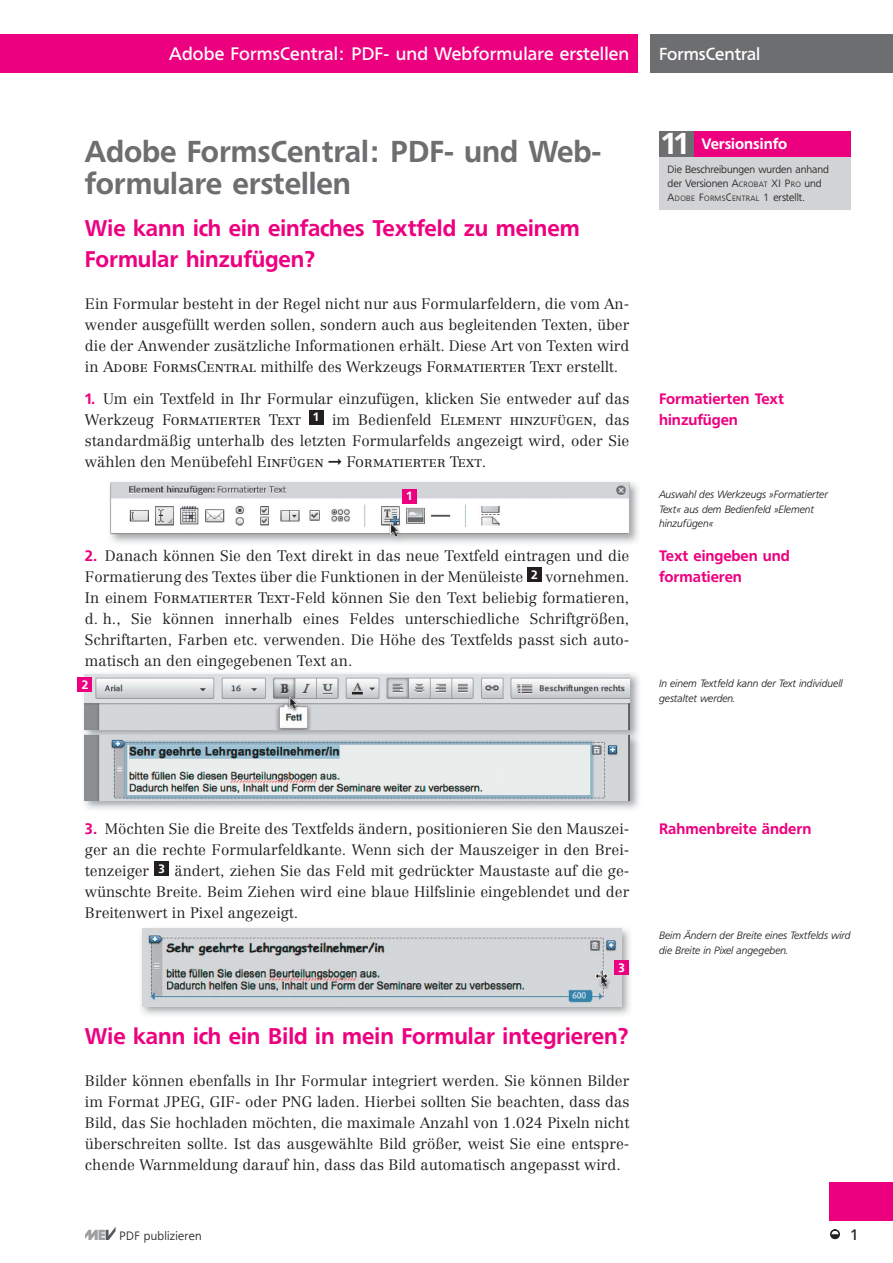
<style>
.page{position:relative;width:893px;height:1263px;background:#fff}
.page>*{position:absolute;margin:0;border:0;box-sizing:border-box;transform-origin:0 0}
.t1{font:500 30px/31.5px "Freeborn SB";color:#6d6e70}
.t2{font:500 22.5px/31.5px "Freeborn SB";color:#ed0080}
.t3{font:18px "Freeborn SB";letter-spacing:.01em;color:#fff}
.t4{font:17.25px "Freeborn SB";color:#fff}
.t5{font:300 15px/21px "Centennial";color:#231f20;text-align:justify}
.t6{font:15px "Centennial Light SC";color:#231f20}
.t7{font:500 15px/21px "Freeborn SB";color:#ed0080}
.t8{font:500 15px "Freeborn SB";color:#fff}
.t9{font:15px "Freeborn SB";color:#231f20}
.t10{font:300 12px "Freeborn SB";letter-spacing:.025em;color:#231f20}
.t11{font:500 12px "Freeborn SB";color:#fff}
.t12{font:italic 300 10.5px/14.2px "Freeborn SB";color:#231f20}
.t13{font:300 10.5px/14.2px "Freeborn SB";color:#231f20}
.t14{font:300 7.65px "Freeborn SB";letter-spacing:.055em;color:#231f20}
.s1{font-family:"Centennial";font-weight:300}
.s2{font-family:"Freeborn SB";font-weight:500;color:#ed0080}
.s3{font-size:30px}
.s4{font-size:7.65px}
.s5{font-size:10.5px}
.s6{font-family:"Centennial Light SC";font-weight:400}
</style>
<div class="page">
<svg style="left:85px;top:1227px;width:31px;height:13px"></svg>
<div style="left:830px;top:1229px;width:10px;height:10px;border:2px solid #231f20;border-radius:50%"></div>
<svg style="left:831px;top:1234px;width:8px;height:4px"></svg>
<div style="left:650px;top:34px;width:243px;height:38px;background:#6d6e70"></div>
<div style="left:0;top:34px;width:638px;height:38px;background:#ed0080"></div>
<div style="left:829px;top:1182px;width:64px;height:38px;background:#ed0080"></div>
<div style="left:309px;top:410px;width:15px;height:15px;background:#231f20"></div>
<div style="left:527px;top:567px;width:15px;height:15px;background:#231f20"></div>
<div style="left:154px;top:861px;width:15px;height:15px;background:#231f20"></div>
<img style="left:110px;top:482px;width:528px;height:62px">
<img style="left:111px;top:483px;width:518px;height:52px">
<div style="left:402px;top:489px;width:15px;height:15px;background:#ed0080"></div>
<img style="left:84px;top:673px;width:555px;height:137px">
<img style="left:85px;top:674px;width:544px;height:126px">
<div style="left:78px;top:677px;width:14px;height:15px;background:#ed0080"></div>
<img style="left:141px;top:928px;width:489px;height:87px">
<img style="left:142px;top:929px;width:479px;height:77px">
<div style="left:614px;top:960px;width:15px;height:15px;background:#ed0080"></div>
<div style="left:659px;top:156px;width:191px;height:54px;background:#d1d3d4"></div>
<div style="left:693px;top:131px;width:157px;height:25px;background:#ed0080"></div>
<div style="left:659px;top:131px;width:34px;height:25px;background:#6d6e70"></div>
<p class="t3" style="left:169px;top:43px;width:461px">Adobe FormsCentral: PDF- und Webformulare erstellen</p>
<p class="t4" style="left:659px;top:44px;width:103px">FormsCentral</p>
<h1 class="t1" style="left:85px;top:138px;width:518px">Adobe FormsCentral: PDF- und Web&shy;formulare erstellen</h1>
<h2 class="t2" style="left:85px;top:214px;width:496px">Wie kann ich ein einfaches Textfeld zu meinem<br>Formular hinzufügen?</h2>
<p class="t5" style="left:85px;top:295px;width:546px">Ein Formular besteht in der Regel nicht nur aus Formularfeldern, die vom An&shy;wender ausgefüllt werden sollen, sondern auch aus begleitenden Texten, über die der Anwender zusätzliche Informationen erhält. Diese Art von Texten wird</p>
<p class="t6" style="left:85px;top:361px;width:535px"><span class="s1">in</span> Adobe FormsCentral <span class="s1">mithilfe des Werkzeugs</span> Formatierter Text <span class="s1">erstellt.</span></p>
<p class="t5" style="left:85px;top:389px;width:546px"><span class="s2">1.</span> Um ein Textfeld in Ihr Formular einzufügen, klicken Sie entweder auf das</p>
<p class="t6" style="left:85px;top:413px;width:546px"><span class="s1">Werkzeug</span> Formatierter Text <sup>1</sup> <span class="s1">im Bedienfeld</span> Element hinzufügen<span class="s1">, das</span></p>
<p class="t5" style="left:85px;top:431px;width:546px">standardmäßig unterhalb des letzten Formularfelds angezeigt wird, oder Sie</p>
<p class="t6" style="left:85px;top:455px;width:403px"><span class="s1">wählen den Menübefehl</span> Einfügen ➞ Formatierter Text<span class="s1">.</span></p>
<p class="t8" style="left:662px;top:138px;width:127px"><span class="s3">11</span> Versionsinfo</p>
<p class="t13" style="left:668px;top:163px;width:163px">Die Beschreibungen wurden anhand der Versionen A<span class="s4">CROBAT</span> XI P<span class="s4">RO</span> und</p>
<p class="t14" style="left:668px;top:195px;width:139px"><span class="s5">A</span>DOBE <span class="s5">F</span>ORMS<span class="s5">C</span>ENTRAL <span class="s5">1 erstellt.</span></p>
<p class="t7" style="left:659px;top:389px;width:126px">Formatierten Text hinzufügen</p>
<p class="t11" style="left:406px;top:491px;width:8px">1</p>
<p class="t12" style="left:659px;top:489px;width:170px">Auswahl des Werkzeugs »Formatierter<br>Text« aus dem Bedienfeld »Element hinzufügen«</p>
<p class="t5" style="left:85px;top:547px;width:546px"><span class="s2">2.</span> Danach können Sie den Text direkt in das neue Textfeld eintragen und die Formatierung des Textes über die Funktionen in der Menüleiste <sup>2</sup> vornehmen.<br>In einem <span class="s6">Formatierter Text</span>-Feld können Sie den Text beliebig formatieren, d. h., Sie können innerhalb eines Feldes unterschiedliche Schriftgrößen, Schriftarten, Farben etc. verwenden. Die Höhe des Textfelds passt sich auto&shy;matisch an den eingegebenen Text an.</p>
<p class="t11" style="left:82px;top:679px;width:8px">2</p>
<p class="t7" style="left:659px;top:547px;width:132px">Text eingeben und formatieren</p>
<p class="t12" style="left:659px;top:678px;width:185px">In einem Textfeld kann der Text individuell gestaltet werden.</p>
<p class="t5" style="left:85px;top:820px;width:546px"><span class="s2">3.</span> Möchten Sie die Breite des Textfelds ändern, positionieren Sie den Mauszei&shy;ger an die rechte Formularfeldkante. Wenn sich der Mauszeiger in den Brei&shy;tenzeiger <sup>3</sup> ändert, ziehen Sie das Feld mit gedrückter Maustaste auf die ge&shy;wünschte Breite. Beim Ziehen wird eine blaue Hilfslinie eingeblendet und der Breitenwert in Pixel angezeigt.</p>
<p class="t11" style="left:619px;top:962px;width:8px">3</p>
<h2 class="t2" style="left:85px;top:1022px;width:545px">Wie kann ich ein Bild in mein Formular integrieren?</h2>
<p class="t5" style="left:85px;top:1072px;width:546px">Bilder können ebenfalls in Ihr Formular integriert werden. Sie können Bilder im Format JPEG, GIF- oder PNG laden. Hierbei sollten Sie beachten, dass das Bild, das Sie hochladen möchten, die maximale Anzahl von 1.024 Pixeln nicht überschreiten sollte. Ist das ausgewählte Bild größer, weist Sie eine entspre&shy;chende Warnmeldung darauf hin, dass das Bild automatisch angepasst wird.</p>
<p class="t7" style="left:659px;top:820px;width:154px">Rahmenbreite ändern</p>
<p class="t12" style="left:659px;top:930px;width:193px">Beim Ändern der Breite eines Textfelds wird die Breite in Pixel angegeben.</p>
<p class="t10" style="left:120px;top:1230px;width:84px">PDF publizieren</p>
<p class="t9" style="left:850px;top:1226px;width:10px">1</p>
</div>
